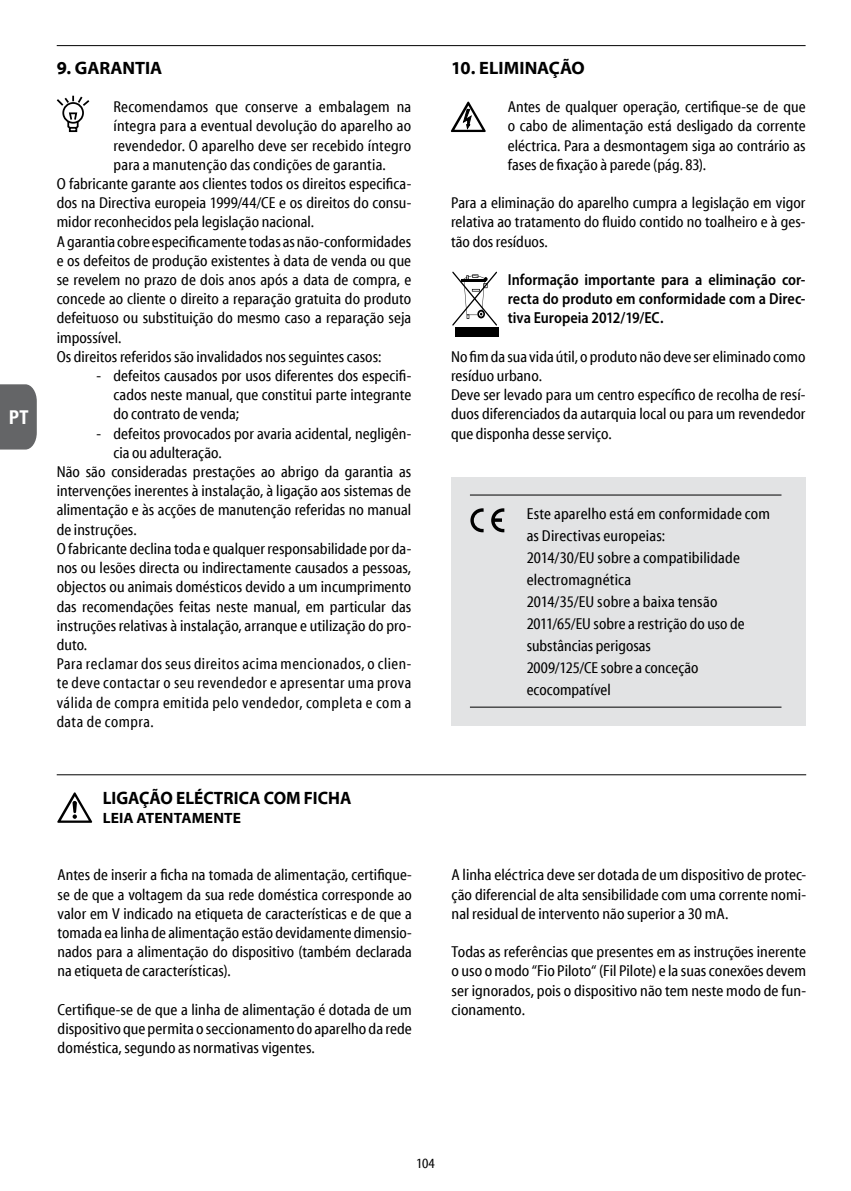
<style>
.page{position:relative;width:851px;height:1191px;background:#fff}
.page>*{position:absolute;margin:0;border:0;box-sizing:border-box;transform-origin:0 0}
.t1{font:700 condensed 19.2px "Helvetica Neue LT Std";color:#fff}
.t2{font:700 18px "Myriad Web Pro";color:#000;scale:.93 1}
.t3{font:700 18px "Myriad Web Pro";color:#000}
.t4{font:condensed 16px/19.2px "Myriad Web Pro";letter-spacing:.005em;color:#000;text-align:justify}
.t5{font:600 semi-condensed 16px/19.2px "Myriad Pro";color:#000;text-align:justify;scale:.96 1}
.t6{font:condensed 16px "Myriad Web Pro";letter-spacing:.03em;color:#000;scale:.96 1}
.t7{font:condensed 16px "Myriad Web Pro";letter-spacing:.035em;color:#000;scale:.96 1}
.t8{font:700 15px "Myriad Web Pro";letter-spacing:.005em;color:#000}
.t9{font:condensed 14px "Myriad Web Pro";color:#000}
</style>
<div class="page">
<div style="left:0;top:384px;width:37px;height:65px;background:#646567"></div>
<hr style="left:57px;top:45px;width:748px;height:1px;background:#000">
<svg style="left:57px;top:96px;width:32px;height:36px"></svg>
<svg style="left:451px;top:102px;width:34px;height:30px"></svg>
<svg style="left:452px;top:271px;width:45px;height:54px"></svg>
<div style="left:455px;top:327px;width:44px;height:9px;background:#000"></div>
<hr style="left:57px;top:774px;width:749px;height:1px;background:#000">
<svg style="left:57px;top:792px;width:35px;height:31px"></svg>
<div style="left:451px;top:477px;width:354px;height:249px;background:#e2e3e4"></div>
<svg style="left:470px;top:508px;width:13px;height:24px"></svg>
<svg style="left:491px;top:508px;width:13px;height:24px"></svg>
<hr style="left:470px;top:494px;width:311px;height:1px;background:#000">
<hr style="left:470px;top:706px;width:311px;height:1px;background:#000">
<p class="t1" style="left:9px;top:405px;width:21px">PT</p>
<p class="t3" style="left:57px;top:58px;width:107px">9. GARANTIA</p>
<p class="t4" style="left:113px;top:98px;width:299px">Recomendamos que conserve a embalagem na</p>
<p class="t4" style="left:113px;top:117px;width:299px">íntegra para a eventual devolução do aparelho ao</p>
<p class="t4" style="left:113px;top:136px;width:299px">revendedor. O aparelho deve ser recebido íntegro</p>
<p class="t4" style="left:113px;top:155px;width:274px">para a manutenção das condições de garantia.</p>
<p class="t4" style="left:57px;top:174px;width:356px">O fabricante garante aos clientes todos os direitos especifica-</p>
<p class="t4" style="left:57px;top:194px;width:356px">dos na Directiva europeia 1999/44/CE e os direitos do consu-</p>
<p class="t4" style="left:57px;top:213px;width:259px">midor reconhecidos pela legislação nacional.</p>
<p class="t4" style="left:57px;top:232px;width:356px">A garantia cobre especificamente todas as não-conformidades</p>
<p class="t4" style="left:57px;top:251px;width:356px">e os defeitos de produção existentes à data de venda ou que</p>
<p class="t4" style="left:57px;top:270px;width:356px">se revelem no prazo de dois anos após a data de compra, e</p>
<p class="t4" style="left:57px;top:290px;width:356px">concede ao cliente o direito a reparação gratuita do produto</p>
<p class="t4" style="left:57px;top:309px;width:356px">defeituoso ou substituição do mesmo caso a reparação seja</p>
<p class="t4" style="left:57px;top:328px;width:66px">impossível.</p>
<p class="t4" style="left:57px;top:347px;width:326px">Os direitos referidos são invalidados nos seguintes casos:</p>
<p class="t4" style="left:113px;top:366px;width:299px;text-indent:-17px">- defeitos causados por usos diferentes dos especifi&shy;cados neste manual, que constitui parte integrante do contrato de venda;</p>
<p class="t4" style="left:96px;top:424px;width:316px">- defeitos provocados por avaria acidental, negligên-</p>
<p class="t4" style="left:113px;top:443px;width:110px">cia ou adulteração.</p>
<p class="t4" style="left:57px;top:462px;width:356px">Não são consideradas prestações ao abrigo da garantia as</p>
<p class="t4" style="left:57px;top:482px;width:356px">intervenções inerentes à instalação, à ligação aos sistemas de</p>
<p class="t4" style="left:57px;top:501px;width:356px">alimentação e às acções de manutenção referidas no manual</p>
<p class="t4" style="left:57px;top:520px;width:81px">de instruções.</p>
<p class="t4" style="left:57px;top:539px;width:356px">O fabricante declina toda e qualquer responsabilidade por da-</p>
<p class="t4" style="left:57px;top:558px;width:356px">nos ou lesões directa ou indirectamente causados a pessoas,</p>
<p class="t4" style="left:57px;top:578px;width:356px">objectos ou animais domésticos devido a um incumprimento</p>
<p class="t4" style="left:57px;top:597px;width:356px">das recomendações feitas neste manual, em particular das</p>
<p class="t4" style="left:57px;top:616px;width:356px">instruções relativas à instalação, arranque e utilização do pro-</p>
<p class="t4" style="left:57px;top:635px;width:32px">duto.</p>
<p class="t6" style="left:57px;top:655px;width:371px">Para reclamar dos seus direitos acima mencionados, o clien-</p>
<p class="t6" style="left:57px;top:674px;width:371px">te deve contactar o seu revendedor e apresentar uma prova</p>
<p class="t7" style="left:57px;top:693px;width:371px">válida de compra emitida pelo vendedor, completa e com a</p>
<p class="t7" style="left:57px;top:713px;width:102px">data de compra.</p>
<p class="t2" style="left:103px;top:787px;width:269px">LIGAÇÃO ELÉCTRICA COM FICHA</p>
<p class="t8" style="left:103px;top:809px;width:140px">LEIA ATENTAMENTE</p>
<p class="t4" style="left:58px;top:866px;width:356px">Antes de inserir a ficha na tomada de alimentação, certifique&shy;se de que a voltagem da sua rede doméstica corresponde ao valor em V indicado na etiqueta de características e de que a tomada ea linha de alimentação estão devidamente dimensio&shy;nados para a alimentação do dispositivo (também declarada na etiqueta de características).</p>
<p class="t4" style="left:58px;top:1000px;width:356px">Certifique-se de que a linha de alimentação é dotada de um dispositivo que permita o seccionamento do aparelho da rede doméstica, segundo as normativas vigentes.</p>
<p class="t3" style="left:451px;top:58px;width:135px">10. ELIMINAÇÃO</p>
<p class="t4" style="left:507px;top:98px;width:299px">Antes de qualquer operação, certifique-se de que o cabo de alimentação está desligado da corrente eléctrica. Para a desmontagem siga ao contrário as fases de fixação à parede (pág. 83).</p>
<p class="t4" style="left:451px;top:194px;width:356px">Para a eliminação do aparelho cumpra a legislação em vigor relativa ao tratamento do fluido contido no toalheiro e à ges&shy;tão dos resíduos.</p>
<p class="t5" style="left:507px;top:270px;width:312px">Informação importante para a eliminação cor&shy;recta do produto em conformidade com a Direc&shy;tiva Europeia 2012/19/EC.</p>
<p class="t4" style="left:451px;top:347px;width:356px;text-align:left">No fim da sua vida útil, o produto não deve ser eliminado como resíduo urbano.<br>Deve ser levado para um centro específico de recolha de resí&shy;duos diferenciados da autarquia local ou para um revendedor que disponha desse serviço.</p>
<p class="t4" style="left:526px;top:503px;width:245px;line-height:22px;text-align:left">Este aparelho está em conformidade com as Directivas europeias:<br>2014/30/EU sobre a compatibilidade electromagnética<br>2014/35/EU sobre a baixa tensão<br>2011/65/EU sobre a restrição do uso de substâncias perigosas<br>2009/125/CE sobre a conceção ecocompatível</p>
<p class="t4" style="left:451px;top:866px;width:356px">A linha eléctrica deve ser dotada de um dispositivo de protec&shy;ção diferencial de alta sensibilidade com uma corrente nomi&shy;nal residual de intervento não superior a 30 mA.</p>
<p class="t4" style="left:451px;top:942px;width:356px">Todas as referências que presentes em as instruções inerente o uso o modo “Fio Piloto“ (Fil Pilote) e la suas conexões devem ser ignorados, pois o dispositivo não tem neste modo de fun&shy;cionamento.</p>
<p class="t9" style="left:416px;top:1156px;width:20px">104</p>
</div>
